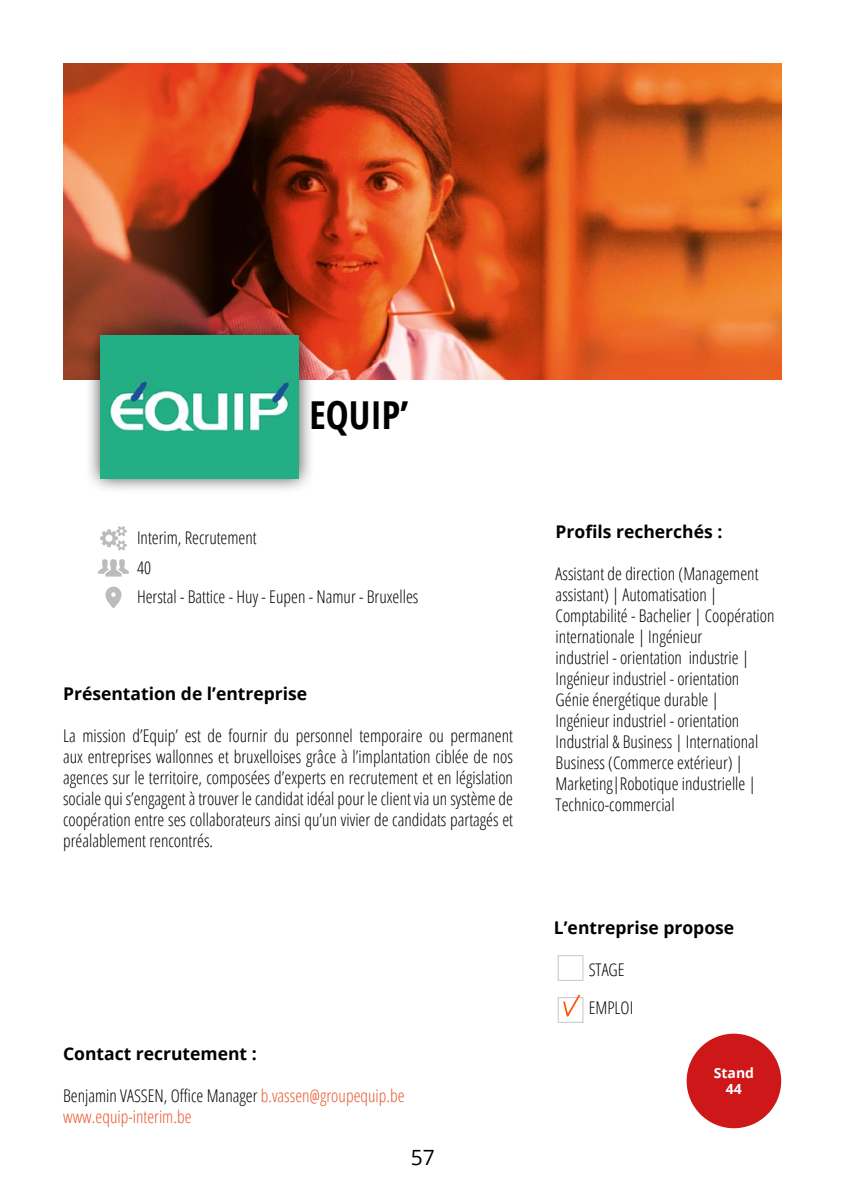
<style>
.page{position:relative;width:844px;height:1191px;background:#fff}
.page>*{position:absolute;margin:0;border:0;box-sizing:border-box;transform-origin:0 0}
.t1{font:700 condensed 38.5px "Open Sans";color:#000}
.t2{font:21px "Open Sans";color:#000}
.t3{font:300 condensed 17.5px/21px "Open Sans";color:#000}
.t4{font:700 17.5px "Open Sans";color:#000}
.t5{font:300 condensed 17.5px/21px "Open Sans";color:#ea562c}
.t6{font:700 14px/16.8px "Open Sans";color:#fff;text-align:center}
.s1{color:#000}
</style>
<div class="page">
<img style="left:63px;top:63px;width:718px;height:316px">
<div style="left:85px;top:320px;width:230px;height:175px;background:#000;opacity:.75"></div>
<img style="left:101px;top:336px;width:198px;height:142px">
<div style="left:686px;top:1033px;width:95px;height:95px;background:#cd1719;border-radius:50%"></div>
<div style="left:557px;top:955px;width:26px;height:25px;border:1px solid #c6c6c6"></div>
<div style="left:557px;top:997px;width:26px;height:25px;border:1px solid #c6c6c6"></div>
<svg style="left:561px;top:994px;width:20px;height:23px"></svg>
<svg style="left:100px;top:526px;width:27px;height:24px"></svg>
<svg style="left:98px;top:559px;width:31px;height:17px"></svg>
<svg style="left:105px;top:586px;width:16px;height:22px"></svg>
<h1 class="t1" style="left:309px;top:388px;width:100px">EQUIP’</h1>
<p class="t3" style="left:137px;top:522px;width:121px;line-height:29.6px">Interim, Recrutement<br>40</p>
<p class="t4" style="left:555px;top:519px;width:168px">Profils recherchés :</p>
<p class="t3" style="left:555px;top:563px;width:220px">Assistant de direction (Management assistant) | Automatisation | Comptabilité - Bachelier | Coopération internationale | Ingénieur<br>industriel - orientation industrie | Ingénieur industriel - orientation Génie énergétique durable | Ingénieur industriel - orientation Industrial &amp; Business | International Business (Commerce extérieur) | Marketing|Robotique industrielle | Technico-commercial</p>
<p class="t3" style="left:137px;top:585px;width:283px">Herstal - Battice - Huy - Eupen - Namur - Bruxelles</p>
<p class="t4" style="left:63px;top:681px;width:246px">Présentation de l’entreprise</p>
<p class="t3" style="left:63px;top:724px;width:451px;text-align:justify">La mission d’Equip’ est de fournir du personnel temporaire ou permanent aux entreprises wallonnes et bruxelloises grâce à l’implantation ciblée de nos agences sur le territoire, composées d’experts en recrutement et en législation sociale qui s’engagent à trouver le candidat idéal pour le client via un système de coopération entre ses collaborateurs ainsi qu’un vivier de candidats partagés et préalablement rencontrés.</p>
<p class="t4" style="left:63px;top:1041px;width:195px">Contact recrutement :</p>
<p class="t5" style="left:63px;top:1085px;width:343px"><span class="s1">Benjamin VASSEN, Office Manager</span> b.vassen@groupequip.be www.equip-interim.be</p>
<p class="t2" style="left:410px;top:1142px;width:26px">57</p>
<p class="t4" style="left:554px;top:915px;width:182px">L’entreprise propose</p>
<p class="t3" style="left:588px;top:958px;width:37px">STAGE</p>
<p class="t3" style="left:588px;top:997px;width:46px">EMPLOI</p>
<p class="t6" style="left:713px;top:1063px;width:42px">Stand<br>44</p>
</div>
